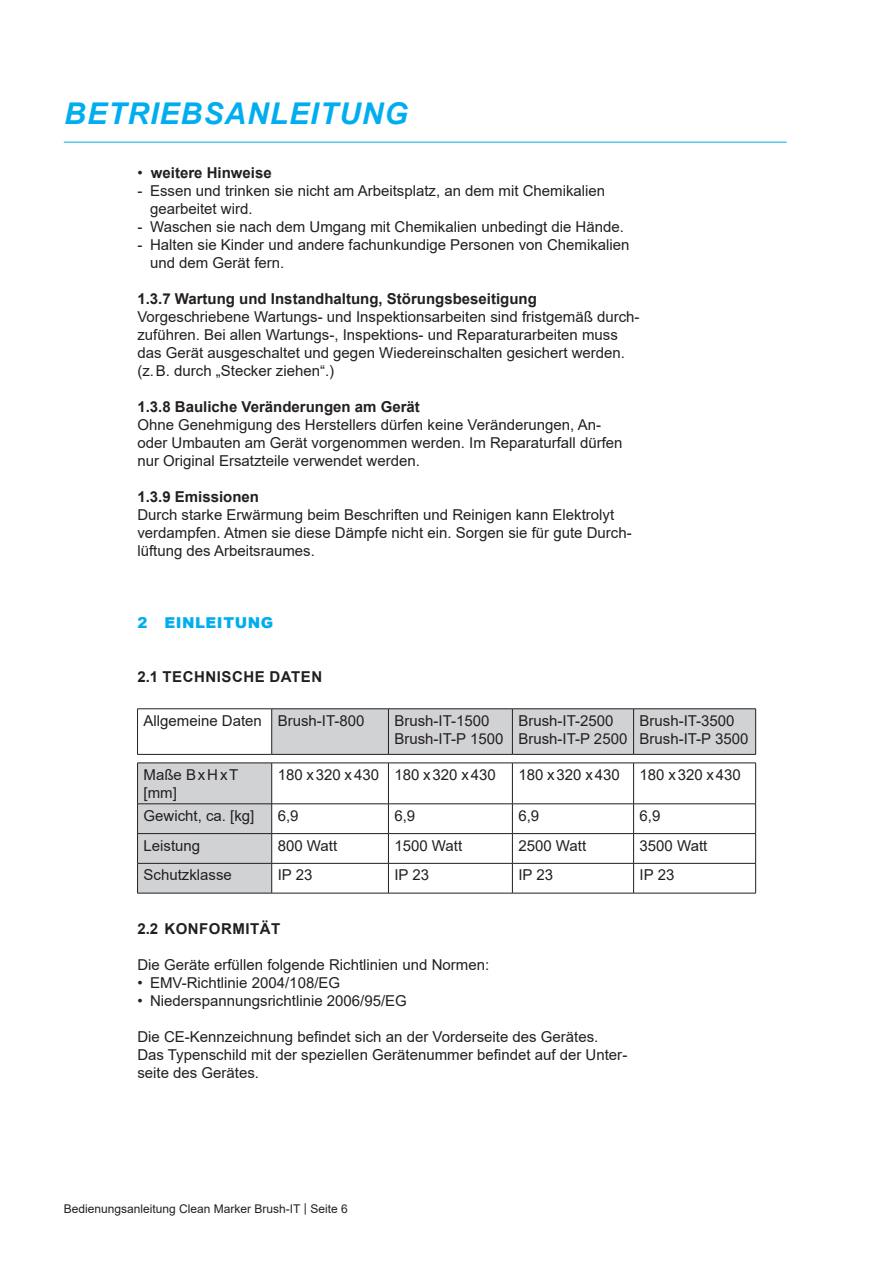
<style>
.page{position:relative;width:893px;height:1263px;background:#fff}
.page>*{position:absolute;margin:0;border:0;box-sizing:border-box;transform-origin:0 0}
.Headline_Kopie{font:italic 700 30px "Arial";letter-spacing:.035em;color:#00aeef}
.Fliesstext{font:15px/18px "Arial";color:#231f20}
.Aufzählung{font:15px/18px "Arial";color:#231f20}
.Tabellentext{font:15px "Arial";color:#231f20}
.Sub_-_Subhead{font:700 15px "Arial";color:#231f20}
.Subhead{font:700 15px "Arial";letter-spacing:.035em;color:#231f20}
.Fließtext_Fett{font:700 15px "Arial";color:#231f20}
.Tabellentext-2{font:15px/18px "Arial";letter-spacing:.055em;color:#231f20}
.Headline{font:900 15px "Arial";letter-spacing:.035em;color:#00aeef}
.t1{font:12px "Arial";color:#231f20}
.s1{font-weight:400}
</style>
<div class="page">
<hr style="left:64px;top:142px;width:723px;height:1px;background:#00aeef">
<svg style="left:138px;top:709px;width:618px;height:184px"></svg>
<hr style="left:137px;top:708px;width:135px;height:1px;background:#231f20">
<hr style="left:137px;top:709px;width:1px;height:45px;background:#231f20">
<hr style="left:272px;top:708px;width:116px;height:1px;background:#231f20">
<hr style="left:271px;top:709px;width:1px;height:45px;background:#231f20">
<hr style="left:388px;top:708px;width:124px;height:1px;background:#231f20">
<hr style="left:388px;top:709px;width:1px;height:45px;background:#231f20">
<hr style="left:512px;top:708px;width:122px;height:1px;background:#231f20">
<hr style="left:512px;top:709px;width:1px;height:45px;background:#231f20">
<hr style="left:634px;top:708px;width:122px;height:1px;background:#231f20">
<hr style="left:633px;top:709px;width:1px;height:45px;background:#231f20">
<hr style="left:755px;top:709px;width:1px;height:45px;background:#231f20">
<hr style="left:137px;top:763px;width:1px;height:41px;background:#231f20">
<hr style="left:271px;top:763px;width:1px;height:41px;background:#231f20">
<hr style="left:388px;top:763px;width:1px;height:41px;background:#231f20">
<hr style="left:512px;top:763px;width:1px;height:41px;background:#231f20">
<hr style="left:633px;top:763px;width:1px;height:41px;background:#231f20">
<hr style="left:755px;top:763px;width:1px;height:41px;background:#231f20">
<hr style="left:137px;top:803px;width:135px;height:1px;background:#231f20">
<hr style="left:272px;top:803px;width:116px;height:1px;background:#231f20">
<hr style="left:388px;top:803px;width:124px;height:1px;background:#231f20">
<hr style="left:512px;top:803px;width:122px;height:1px;background:#231f20">
<hr style="left:634px;top:803px;width:122px;height:1px;background:#231f20">
<hr style="left:137px;top:833px;width:135px;height:1px;background:#231f20">
<svg style="left:137px;top:804px;width:1px;height:59px"></svg>
<hr style="left:272px;top:833px;width:116px;height:1px;background:#231f20">
<svg style="left:271px;top:804px;width:1px;height:59px"></svg>
<hr style="left:388px;top:833px;width:124px;height:1px;background:#231f20">
<svg style="left:388px;top:804px;width:1px;height:59px"></svg>
<hr style="left:512px;top:833px;width:122px;height:1px;background:#231f20">
<svg style="left:512px;top:804px;width:1px;height:59px"></svg>
<hr style="left:634px;top:833px;width:122px;height:1px;background:#231f20">
<svg style="left:633px;top:804px;width:1px;height:59px"></svg>
<svg style="left:755px;top:804px;width:1px;height:59px"></svg>
<hr style="left:137px;top:863px;width:135px;height:1px;background:#231f20">
<hr style="left:137px;top:863px;width:1px;height:30px;background:#231f20">
<hr style="left:272px;top:863px;width:116px;height:1px;background:#231f20">
<hr style="left:271px;top:863px;width:1px;height:30px;background:#231f20">
<hr style="left:388px;top:863px;width:124px;height:1px;background:#231f20">
<hr style="left:388px;top:863px;width:1px;height:30px;background:#231f20">
<hr style="left:512px;top:863px;width:122px;height:1px;background:#231f20">
<hr style="left:512px;top:863px;width:1px;height:30px;background:#231f20">
<hr style="left:634px;top:863px;width:122px;height:1px;background:#231f20">
<hr style="left:633px;top:863px;width:1px;height:30px;background:#231f20">
<hr style="left:755px;top:863px;width:1px;height:30px;background:#231f20">
<hr style="left:137px;top:893px;width:135px;height:1px;background:#231f20">
<hr style="left:272px;top:893px;width:116px;height:1px;background:#231f20">
<hr style="left:388px;top:893px;width:124px;height:1px;background:#231f20">
<hr style="left:512px;top:893px;width:122px;height:1px;background:#231f20">
<hr style="left:634px;top:893px;width:122px;height:1px;background:#231f20">
<hr style="left:137px;top:754px;width:135px;height:1px;background:#231f20">
<hr style="left:272px;top:754px;width:116px;height:1px;background:#231f20">
<hr style="left:388px;top:754px;width:124px;height:1px;background:#231f20">
<hr style="left:512px;top:754px;width:122px;height:1px;background:#231f20">
<hr style="left:634px;top:754px;width:122px;height:1px;background:#231f20">
<hr style="left:137px;top:763px;width:135px;height:1px;background:#231f20">
<hr style="left:272px;top:763px;width:116px;height:1px;background:#231f20">
<hr style="left:388px;top:763px;width:124px;height:1px;background:#231f20">
<hr style="left:512px;top:763px;width:122px;height:1px;background:#231f20">
<hr style="left:634px;top:763px;width:122px;height:1px;background:#231f20">
<p class="Headline_Kopie" style="left:64px;top:94px;width:345px">BETRIEBSANLEITUNG</p>
<p class="Fließtext_Fett" style="left:137px;top:162px;width:136px"><span class="s1">•</span> weitere Hinweise</p>
<p class="Aufzählung" style="left:150px;top:182px;width:457px;text-indent:-13px">- Essen und trinken sie nicht am Arbeitsplatz, an dem mit Chemikalien gearbeitet wird.</p>
<p class="Aufzählung" style="left:137px;top:218px;width:488px">- Waschen sie nach dem Umgang mit Chemikalien unbedingt die Hände.</p>
<p class="Aufzählung" style="left:150px;top:236px;width:481px;text-indent:-13px">- Halten sie Kinder und andere fachunkundige Personen von Chemikalien und dem Gerät fern.</p>
<p class="Sub_-_Subhead" style="left:137px;top:288px;width:401px">1.3.7 Wartung und Instandhaltung, Störungsbeseitigung</p>
<p class="Fliesstext" style="left:137px;top:308px;width:504px">Vorgeschriebene Wartungs- und Inspektionsarbeiten sind fristgemäß durch&shy;zuführen. Bei allen Wartungs-, Inspektions- und Reparaturarbeiten muss das Gerät ausgeschaltet und gegen Wiedereinschalten gesichert werden. (z.B. durch „Stecker ziehen“.)</p>
<p class="Sub_-_Subhead" style="left:137px;top:396px;width:284px">1.3.8 Bauliche Veränderungen am Gerät</p>
<p class="Fliesstext" style="left:137px;top:416px;width:487px">Ohne Genehmigung des Herstellers dürfen keine Veränderungen, An&shy;oder Umbauten am Gerät vorgenommen werden. Im Reparaturfall dürfen nur Original Ersatzteile verwendet werden.</p>
<p class="Sub_-_Subhead" style="left:137px;top:486px;width:123px">1.3.9 Emissionen</p>
<p class="Fliesstext" style="left:137px;top:506px;width:496px">Durch starke Erwärmung beim Beschriften und Reinigen kann Elektrolyt verdampfen. Atmen sie diese Dämpfe nicht ein. Sorgen sie für gute Durch&shy;lüftung des Arbeitsraumes.</p>
<p class="Headline" style="left:137px;top:612px;width:137px">2 EINLEITUNG</p>
<p class="Subhead" style="left:137px;top:666px;width:186px">2.1 TECHNISCHE DATEN</p>
<p class="Tabellentext" style="left:144px;top:710px;width:120px">Allgemeine Daten</p>
<p class="Tabellentext" style="left:278px;top:710px;width:88px">Brush-IT-800</p>
<p class="Tabellentext" style="left:394px;top:710px;width:97px">Brush-IT-1500</p>
<p class="Tabellentext" style="left:394px;top:728px;width:110px">Brush-IT-P 1500</p>
<p class="Tabellentext" style="left:518px;top:710px;width:97px">Brush-IT-2500</p>
<p class="Tabellentext" style="left:518px;top:728px;width:110px">Brush-IT-P 2500</p>
<p class="Tabellentext" style="left:640px;top:710px;width:97px">Brush-IT-3500</p>
<p class="Tabellentext" style="left:640px;top:728px;width:110px">Brush-IT-P 3500</p>
<p class="Tabellentext-2" style="left:144px;top:765px;width:96px">Maße BxHxT [mm]</p>
<p class="Tabellentext" style="left:278px;top:764px;width:103px">180 x320 x430</p>
<p class="Tabellentext" style="left:394px;top:764px;width:103px">180 x320 x430</p>
<p class="Tabellentext" style="left:518px;top:764px;width:103px">180 x320 x430</p>
<p class="Tabellentext" style="left:640px;top:764px;width:103px">180 x320 x430</p>
<p class="Tabellentext" style="left:144px;top:805px;width:112px">Gewicht, ca. [kg]</p>
<p class="Tabellentext" style="left:278px;top:805px;width:22px">6,9</p>
<p class="Tabellentext" style="left:394px;top:805px;width:22px">6,9</p>
<p class="Tabellentext" style="left:518px;top:805px;width:22px">6,9</p>
<p class="Tabellentext" style="left:640px;top:805px;width:22px">6,9</p>
<p class="Tabellentext" style="left:144px;top:835px;width:58px">Leistung</p>
<p class="Tabellentext" style="left:278px;top:835px;width:61px">800 Watt</p>
<p class="Tabellentext" style="left:394px;top:835px;width:69px">1500 Watt</p>
<p class="Tabellentext" style="left:518px;top:835px;width:69px">2500 Watt</p>
<p class="Tabellentext" style="left:640px;top:835px;width:69px">3500 Watt</p>
<p class="Tabellentext" style="left:144px;top:865px;width:90px">Schutzklasse</p>
<p class="Tabellentext" style="left:278px;top:865px;width:36px">IP 23</p>
<p class="Tabellentext" style="left:394px;top:865px;width:36px">IP 23</p>
<p class="Tabellentext" style="left:518px;top:865px;width:36px">IP 23</p>
<p class="Tabellentext" style="left:640px;top:865px;width:36px">IP 23</p>
<p class="Subhead" style="left:137px;top:918px;width:145px">2.2 KONFORMITÄT</p>
<p class="Fliesstext" style="left:137px;top:956px;width:353px">Die Geräte erfüllen folgende Richtlinien und Normen:</p>
<p class="Aufzählung" style="left:137px;top:974px;width:204px">• EMV-Richtlinie 2004/108/EG</p>
<p class="Aufzählung" style="left:137px;top:992px;width:271px">• Niederspannungsrichtlinie 2006/95/EG</p>
<p class="Fliesstext" style="left:137px;top:1028px;width:463px">Die CE-Kennzeichnung befindet sich an der Vorderseite des Gerätes.</p>
<p class="Fliesstext" style="left:137px;top:1046px;width:491px">Das Typenschild mit der speziellen Gerätenummer befindet auf der Unter&shy;seite des Gerätes.</p>
<p class="t1" style="left:64px;top:1201px;width:285px">Bedienungsanleitung Clean Marker Brush-IT | Seite 6</p>
</div>
